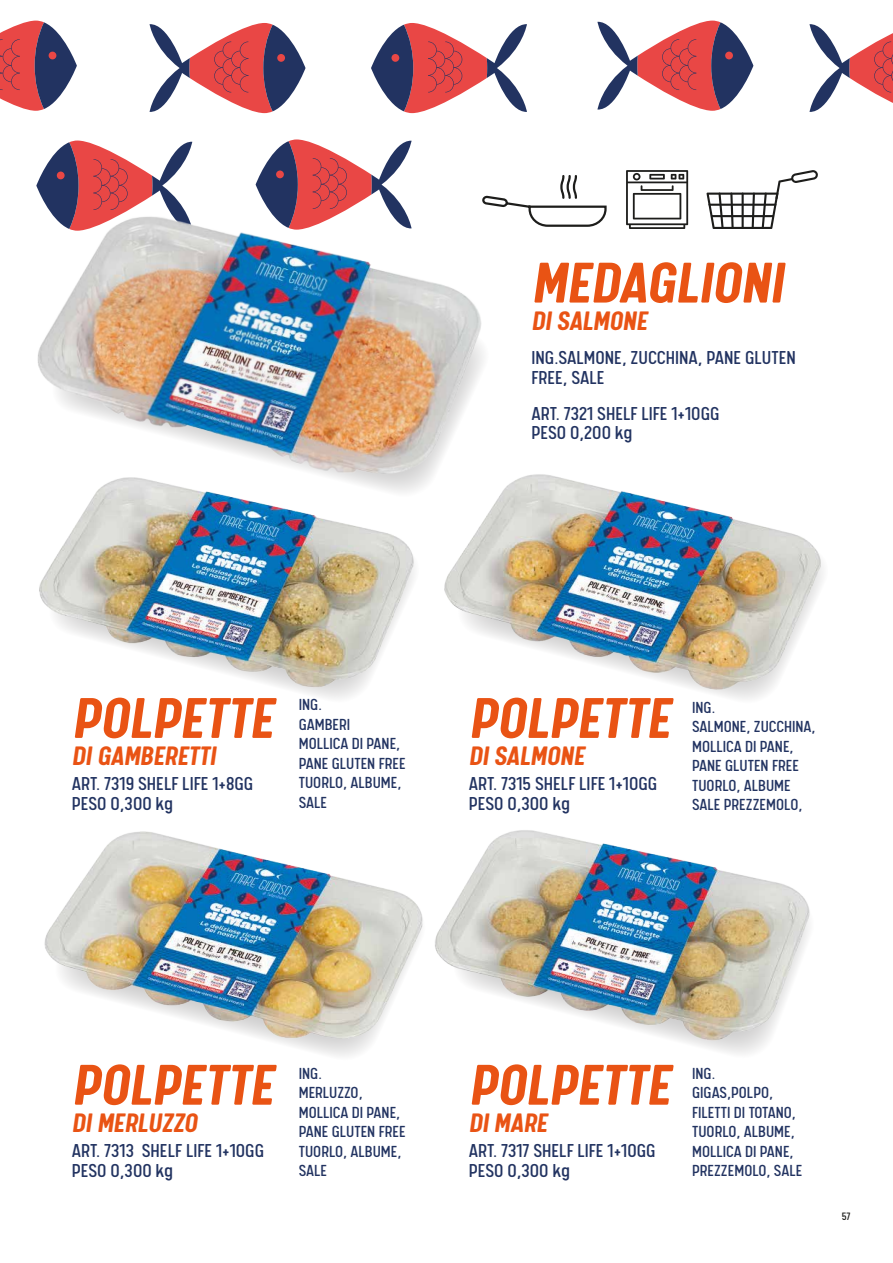
<style>
.page{position:relative;width:893px;height:1263px;background:#fff}
.page>*{position:absolute;margin:0;border:0;box-sizing:border-box;transform-origin:0 0}
.t1{font:italic 700 64.5px "Calps";color:#e95314}
.t2{font:italic 700 30px "Calps";color:#e95314}
.t3{font:21px/19.5px "Calps";color:#223361}
.t4{font:18px/19.5px "Calps";color:#223361}
.t5{font:12px "Calps";color:#1d1d1b}
</style>
<div class="page">
<svg style="left:0;top:21px;width:77px;height:90px"></svg>
<div style="left:49px;top:52px;width:7px;height:7px;background:#e94745;border-radius:50%"></div>
<svg style="left:150px;top:23px;width:155px;height:90px"></svg>
<div style="left:277px;top:54px;width:8px;height:8px;background:#e94745;border-radius:50%"></div>
<svg style="left:371px;top:23px;width:156px;height:90px"></svg>
<div style="left:391px;top:54px;width:8px;height:8px;background:#e94745;border-radius:50%"></div>
<svg style="left:597px;top:21px;width:156px;height:90px"></svg>
<div style="left:725px;top:52px;width:8px;height:7px;background:#e94745;border-radius:50%"></div>
<svg style="left:36px;top:141px;width:156px;height:56px"></svg>
<div style="left:57px;top:172px;width:8px;height:7px;background:#e94745;border-radius:50%"></div>
<svg style="left:256px;top:139px;width:156px;height:58px"></svg>
<div style="left:276px;top:170px;width:8px;height:8px;background:#e94745;border-radius:50%"></div>
<svg style="left:809px;top:24px;width:84px;height:88px"></svg>
<svg style="left:688px;top:1042px;width:77px;height:12px"></svg>
<img style="left:39px;top:485px;width:384px;height:212px">
<img style="left:44px;top:831px;width:371px;height:218px">
<img style="left:444px;top:474px;width:379px;height:221px">
<img style="left:415px;top:830px;width:395px;height:212px">
<img style="left:37px;top:197px;width:454px;height:288px">
<div style="left:483px;top:132px;width:396px;height:110px;background:#fff"></div>
<svg style="left:482px;top:170px;width:206px;height:61px"></svg>
<svg style="left:706px;top:170px;width:112px;height:59px"></svg>
<hr style="left:708px;top:204px;width:68px;height:2px;background:#1d1d1b">
<hr style="left:711px;top:215px;width:63px;height:2px;background:#1d1d1b">
<h1 class="t1" style="left:531px;top:244px;width:253px">MEDAGLIONI</h1>
<h2 class="t2" style="left:531px;top:302px;width:117px">DI SALMONE</h2>
<p class="t3" style="left:531px;top:347px;width:266px">ING.SALMONE, ZUCCHINA, PANE GLUTEN<br>FREE, SALE</p>
<p class="t3" style="left:531px;top:403px;width:189px">ART. 7321 SHELF LIFE 1+10GG<br>PESO 0,200 kg</p>
<h1 class="t1" style="left:72px;top:679px;width:203px">POLPETTE</h1>
<h2 class="t2" style="left:72px;top:738px;width:145px">DI GAMBERETTI</h2>
<p class="t3" style="left:72px;top:773px;width:183px">ART. 7319 SHELF LIFE 1+8GG<br>PESO 0,300 kg</p>
<h1 class="t1" style="left:469px;top:679px;width:203px">POLPETTE</h1>
<h2 class="t2" style="left:469px;top:738px;width:117px">DI SALMONE</h2>
<p class="t4" style="left:299px;top:694px;width:108px">ING.<br>GAMBERI<br>MOLLICA DI PANE,<br>PANE GLUTEN FREE<br>TUORLO, ALBUME,<br>SALE</p>
<p class="t4" style="left:692px;top:697px;width:125px">ING.<br>SALMONE, ZUCCHINA,<br>MOLLICA DI PANE,<br>PANE GLUTEN FREE<br>TUORLO, ALBUME<br>SALE PREZZEMOLO,</p>
<p class="t3" style="left:469px;top:773px;width:190px">ART. 7315 SHELF LIFE 1+10GG<br>PESO 0,300 kg</p>
<h1 class="t1" style="left:72px;top:1046px;width:203px">POLPETTE</h1>
<h2 class="t2" style="left:72px;top:1104px;width:127px">DI MERLUZZO</h2>
<p class="t3" style="left:72px;top:1140px;width:194px">ART. 7313 SHELF LIFE 1+10GG<br>PESO 0,300 kg</p>
<p class="t4" style="left:299px;top:1063px;width:108px">ING.<br>MERLUZZO,<br>MOLLICA DI PANE,<br>PANE GLUTEN FREE<br>TUORLO, ALBUME,<br>SALE</p>
<h1 class="t1" style="left:469px;top:1046px;width:203px">POLPETTE</h1>
<h2 class="t2" style="left:469px;top:1104px;width:80px">DI MARE</h2>
<p class="t3" style="left:469px;top:1140px;width:188px">ART. 7317 SHELF LIFE 1+10GG<br>PESO 0,300 kg</p>
<p class="t4" style="left:692px;top:1063px;width:112px">ING.<br>GIGAS,POLPO,<br>FILETTI DI TOTANO,<br>TUORLO, ALBUME,<br>MOLLICA DI PANE,<br>PREZZEMOLO, SALE</p>
<p class="t5" style="left:842px;top:1210px;width:10px">57</p>
</div>
